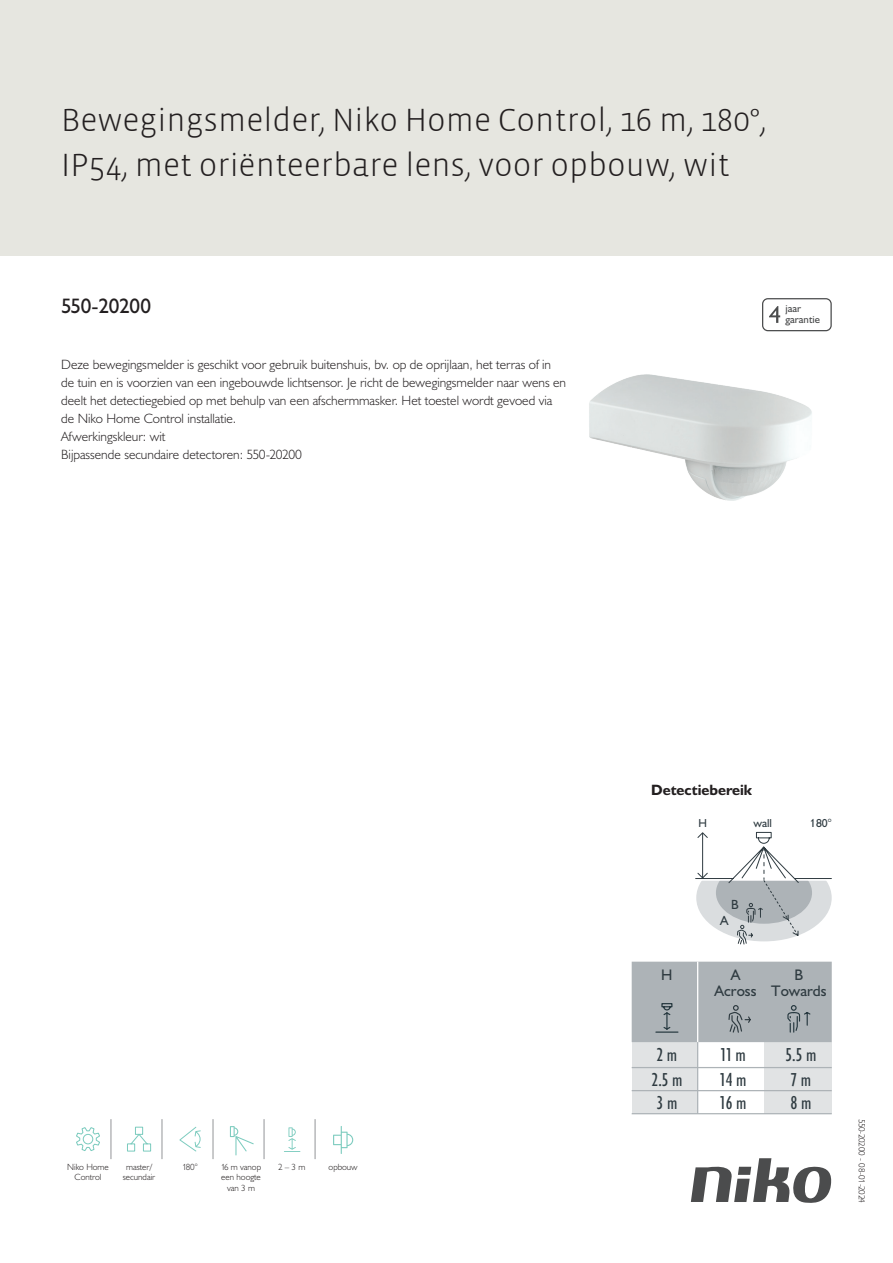
<style>
.page{position:relative;width:893px;height:1263px;background:#fff}
.page>*{position:absolute;margin:0;border:0;box-sizing:border-box;transform-origin:0 0}
.Title_datasheets{font:300 33px/45px "Vista Sans";color:#231f20}
.Article_number{font:21px "Humanist 521 BT";letter-spacing:-.015em;color:#231f20}
.t1{font:condensed 18.9px "Humanist 521 BT";color:#2f3b41}
.t2{font:15.3px/16.5px "Humanist 521 BT";color:#2f3b41;text-align:center}
.Titles_parts{font:700 15px "Humanist 521 BT";color:#231f20}
.USPs{font:300 13.5px/18px "Humanist 521 BT";color:#231f20}
.t3{font:13.35px "Humanist 521 BT";color:#2f3b41}
.t4{font:11.7px "Humanist 521 BT";color:#2f3b41}
.t5{font:10.8px/10.8px "Humanist 521 BT";color:#4b4c4d}
.icontext{font:300 9px/10.8px "Humanist 521 BT";color:#231f20;text-align:center}
.Revision{font:300 9px "Humanist 521 BT";letter-spacing:-.03em;color:#231f20}
</style>
<div class="page">
<svg style="left:691px;top:1158px;width:141px;height:45px"></svg>
<div style="left:0;top:0;width:893px;height:255px;background:#e6e6e0"></div>
<img style="left:589px;top:374px;width:223px;height:127px">
<svg style="left:76px;top:1127px;width:24px;height:24px"></svg>
<svg style="left:127px;top:1126px;width:25px;height:26px"></svg>
<svg style="left:179px;top:1126px;width:22px;height:26px"></svg>
<svg style="left:229px;top:1126px;width:25px;height:30px"></svg>
<svg style="left:333px;top:1126px;width:21px;height:28px"></svg>
<svg style="left:284px;top:1127px;width:17px;height:25px"></svg>
<hr style="left:111px;top:1119px;width:1px;height:40px;background:#939598">
<hr style="left:162px;top:1119px;width:1px;height:40px;background:#939598">
<hr style="left:213px;top:1119px;width:1px;height:40px;background:#939598">
<hr style="left:264px;top:1119px;width:1px;height:40px;background:#939598">
<hr style="left:315px;top:1119px;width:1px;height:40px;background:#939598">
<svg style="left:762px;top:298px;width:70px;height:33px"></svg>
<svg style="left:695px;top:831px;width:137px;height:113px"></svg>
<div style="left:632px;top:1042px;width:66px;height:72px;background:#e1e3e4"></div>
<div style="left:765px;top:1042px;width:67px;height:72px;background:#e1e3e4"></div>
<hr style="left:632px;top:1067px;width:66px;height:1px;background:#adb3b7">
<hr style="left:698px;top:1067px;width:67px;height:1px;background:#adb3b7">
<hr style="left:765px;top:1067px;width:67px;height:1px;background:#adb3b7">
<hr style="left:632px;top:1090px;width:66px;height:1px;background:#adb3b7">
<hr style="left:698px;top:1090px;width:67px;height:1px;background:#adb3b7">
<hr style="left:765px;top:1090px;width:67px;height:1px;background:#adb3b7">
<hr style="left:632px;top:1113px;width:66px;height:1px;background:#adb3b7">
<hr style="left:698px;top:1113px;width:67px;height:1px;background:#adb3b7">
<hr style="left:765px;top:1113px;width:67px;height:1px;background:#adb3b7">
<hr style="left:697px;top:1042px;width:1px;height:72px;background:#adb3b7">
<div style="left:632px;top:962px;width:200px;height:80px;background:#adb3b7"></div>
<p class="Title_datasheets" style="left:61px;top:98px;width:707px">Bewegingsmelder, Niko Home Control, 16 m, 180°,<br>IP54, met oriënteerbare lens, voor opbouw, wit</p>
<p class="Article_number" style="left:61px;top:293px;width:91px">550-20200</p>
<p class="t5" style="left:785px;top:303px;width:36px">jaar garantie</p>
<p class="USPs" style="left:61px;top:355px;width:506px">Deze bewegingsmelder is geschikt voor gebruik buitenshuis, bv. op de oprijlaan, het terras of in de tuin en is voorzien van een ingebouwde lichtsensor. Je richt de bewegingsmelder naar wens en deelt het detectiegebied op met behulp van een afschermmasker. Het toestel wordt gevoed via de Niko Home Control installatie.<br>Afwerkingskleur: wit<br>Bijpassende secundaire detectoren: 550-20200</p>
<p class="icontext" style="left:67px;top:1161px;width:43px">Niko Home<br>Control</p>
<p class="icontext" style="left:182px;top:1161px;width:17px">180°</p>
<p class="icontext" style="left:221px;top:1161px;width:42px">16 m vanop een hoogte van 3 m</p>
<p class="icontext" style="left:278px;top:1161px;width:29px">2 – 3 m</p>
<p class="icontext" style="left:329px;top:1161px;width:31px">opbouw</p>
<p class="icontext" style="left:123px;top:1161px;width:34px">master/ secundair</p>
<p class="Titles_parts" style="left:651px;top:781px;width:103px">Detectiebereik</p>
<p class="t4" style="left:698px;top:815px;width:10px">H</p>
<p class="t4" style="left:753px;top:815px;width:20px">wall</p>
<p class="t4" style="left:810px;top:815px;width:23px">180°</p>
<p class="t3" style="left:731px;top:896px;width:9px">B</p>
<p class="t3" style="left:720px;top:912px;width:10px">A</p>
<p class="t2" style="left:715px;top:966px;width:43px">A<br>Across</p>
<p class="t2" style="left:661px;top:966px;width:13px">H</p>
<p class="t2" style="left:771px;top:966px;width:57px">B<br>Towards</p>
<p class="t1" style="left:657px;top:1043px;width:22px">2 m</p>
<p class="t1" style="left:721px;top:1043px;width:27px">11 m</p>
<p class="t1" style="left:786px;top:1043px;width:32px">5.5 m</p>
<p class="t1" style="left:652px;top:1068px;width:32px">2.5 m</p>
<p class="t1" style="left:720px;top:1068px;width:28px">14 m</p>
<p class="t1" style="left:791px;top:1068px;width:22px">7m</p>
<p class="t1" style="left:657px;top:1091px;width:22px">3 m</p>
<p class="t1" style="left:720px;top:1091px;width:28px">16 m</p>
<p class="t1" style="left:791px;top:1091px;width:22px">8m</p>
<p class="Revision" style="left:868px;top:1119px;width:86px;rotate:90deg">550-20200 - 08-01-2024</p>
</div>
